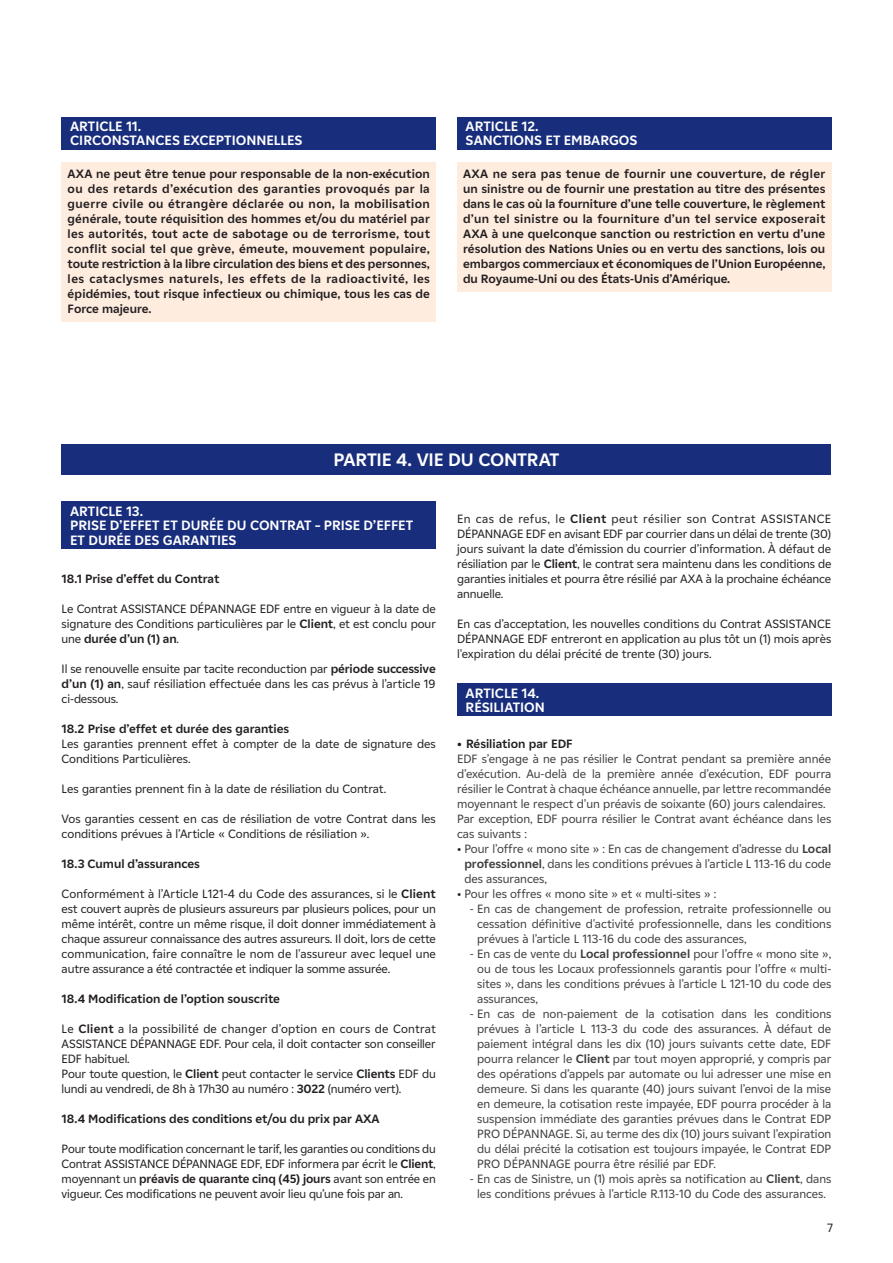
<style>
.page{position:relative;width:893px;height:1263px;background:#fff}
.page>*{position:absolute;margin:0;border:0;box-sizing:border-box;transform-origin:0 0}
.t1{font:700 18px "EDF2020";letter-spacing:-.01em;color:#fff}
.t2{font:700 13.5px/14.2px "EDF2020";color:#fff}
.t3{font:12px/15px "EDF2020";letter-spacing:-.005em;color:#231f20;text-align:justify}
.t4{font:12px/15px "EDF2020";color:#3e3e3f;text-align:justify}
.t5{font:700 12px/15px "EDF2020";color:#231f20;text-align:justify}
.s1{font-weight:700}
.s2{color:#231f20}
</style>
<div class="page">
<div style="left:62px;top:444px;width:769px;height:30px;background:#182d7c"></div>
<div style="left:62px;top:502px;width:374px;height:47px;background:#182d7c"></div>
<div style="left:457px;top:683px;width:374px;height:33px;background:#182d7c"></div>
<div style="left:62px;top:163px;width:374px;height:159px;background:#feecdf"></div>
<div style="left:62px;top:117px;width:374px;height:33px;background:#182d7c"></div>
<div style="left:457px;top:163px;width:374px;height:129px;background:#feecdf"></div>
<div style="left:457px;top:117px;width:374px;height:33px;background:#182d7c"></div>
<p class="t2" style="left:70px;top:119px;width:234px">ARTICLE 11.<br>CIRCONSTANCES EXCEPTIONNELLES</p>
<p class="t5" style="left:68px;top:165px;width:364px">AXA ne peut être tenue pour responsable de la non-exécution ou des retards d’exécution des garanties provoqués par la guerre civile ou étrangère déclarée ou non, la mobilisation générale, toute réquisition des hommes et/ou du matériel par les autorités, tout acte de sabotage ou de terrorisme, tout conflit social tel que grève, émeute, mouvement populaire, toute restriction à la libre circulation des biens et des personnes, les cataclysmes naturels, les effets de la radioactivité, les épidémies, tout risque infectieux ou chimique, tous les cas de Force majeure.</p>
<p class="t2" style="left:466px;top:119px;width:173px">ARTICLE 12.<br>SANCTIONS ET EMBARGOS</p>
<p class="t5" style="left:463px;top:165px;width:364px">AXA ne sera pas tenue de fournir une couverture, de régler un sinistre ou de fournir une prestation au titre des présentes dans le cas où la fourniture d’une telle couverture, le règlement d’un tel sinistre ou la fourniture d’un tel service exposerait AXA à une quelconque sanction ou restriction en vertu d’une résolution des Nations Unies ou en vertu des sanctions, lois ou embargos commerciaux et économiques de l’Union Européenne, du Royaume-Uni ou des États-Unis d’Amérique.</p>
<h1 class="t1" style="left:334px;top:447px;width:227px">PARTIE 4. VIE DU CONTRAT</h1>
<p class="t2" style="left:70px;top:504px;width:344px">ARTICLE 13.<br>PRISE D’EFFET ET DURÉE DU CONTRAT – PRISE D’EFFET<br>ET DURÉE DES GARANTIES</p>
<p class="t5" style="left:62px;top:570px;width:159px">18.1 Prise d’effet du Contrat</p>
<p class="t3" style="left:62px;top:600px;width:376px">Le Contrat ASSISTANCE DÉPANNAGE EDF entre en vigueur à la date de signature des Conditions particulières par le <span class="s1">Client</span>, et est conclu pour une <span class="s1">durée d’un (1) an</span>.</p>
<p class="t3" style="left:62px;top:660px;width:376px">Il se renouvelle ensuite par tacite reconduction par <span class="s1">période successive d’un (1) an</span>, sauf résiliation effectuée dans les cas prévus à l’article 19 ci-dessous.</p>
<p class="t5" style="left:62px;top:720px;width:229px">18.2 Prise d’effet et durée des garanties</p>
<p class="t3" style="left:62px;top:735px;width:376px">Les garanties prennent effet à compter de la date de signature des<br>Conditions Particulières.</p>
<p class="t3" style="left:62px;top:780px;width:326px">Les garanties prennent fin à la date de résiliation du Contrat.</p>
<p class="t3" style="left:62px;top:810px;width:376px">Vos garanties cessent en cas de résiliation de votre Contrat dans les conditions prévues à l’Article « Conditions de résiliation ».</p>
<p class="t5" style="left:62px;top:855px;width:140px">18.3 Cumul d’assurances</p>
<p class="t3" style="left:62px;top:885px;width:376px">Conformément à l’Article L121-4 du Code des assurances, si le <span class="s1">Client </span>est couvert auprès de plusieurs assureurs par plusieurs polices, pour un même intérêt, contre un même risque, il doit donner immédiatement à chaque assureur connaissance des autres assureurs. Il doit, lors de cette communication, faire connaître le nom de l'assureur avec lequel une autre assurance a été contractée et indiquer la somme assurée.</p>
<p class="t5" style="left:62px;top:990px;width:220px">18.4 Modification de l’option souscrite</p>
<p class="t3" style="left:62px;top:1020px;width:376px;text-align:left">Le <span class="s1">Client</span> a la possibilité de changer d’option en cours de Contrat ASSISTANCE DÉPANNAGE EDF. Pour cela, il doit contacter son conseiller EDF habituel.<br>Pour toute question, le <span class="s1">Client</span> peut contacter le service <span class="s1">Clients</span> EDF du lundi au vendredi, de 8h à 17h30 au numéro : <span class="s1">3022</span> (numéro vert).</p>
<p class="t5" style="left:62px;top:1110px;width:319px">18.4 Modifications des conditions et/ou du prix par AXA</p>
<p class="t3" style="left:62px;top:1140px;width:376px">Pour toute modification concernant le tarif, les garanties ou conditions du Contrat ASSISTANCE DÉPANNAGE EDF, EDF informera par écrit le <span class="s1">Client</span>, moyennant un <span class="s1">préavis de quarante cinq (45) jours</span> avant son entrée en vigueur. Ces modifications ne peuvent avoir lieu qu’une fois par an.</p>
<p class="t3" style="left:457px;top:510px;width:376px">En cas de refus, le <span class="s1">Client</span> peut résilier son Contrat ASSISTANCE DÉPANNAGE EDF en avisant EDF par courrier dans un délai de trente (30) jours suivant la date d’émission du courrier d’information. À défaut de résiliation par le <span class="s1">Client</span>, le contrat sera maintenu dans les conditions de garanties initiales et pourra être résilié par AXA à la prochaine échéance annuelle.</p>
<p class="t3" style="left:457px;top:615px;width:376px">En cas d’acceptation, les nouvelles conditions du Contrat ASSISTANCE DÉPANNAGE EDF entreront en application au plus tôt un (1) mois après l'expiration du délai précité de trente (30) jours.</p>
<p class="t2" style="left:466px;top:685px;width:81px">ARTICLE 14.<br>RÉSILIATION</p>
<p class="t5" style="left:457px;top:735px;width:117px">• Résiliation par EDF</p>
<p class="t4" style="left:457px;top:750px;width:376px;text-align:left">EDF s’engage à ne pas résilier le Contrat pendant sa première année d’exécution. Au-delà de la première année d’exécution, EDF pourra résilier le Contrat à chaque échéance annuelle, par lettre recommandée moyennant le respect d’un préavis de soixante (60) jours calendaires.<br>Par exception, EDF pourra résilier le Contrat avant échéance dans les cas suivants :</p>
<p class="t4" style="left:464px;top:840px;width:368px;text-indent:-7px"><span class="s2">•</span> Pour l’offre « mono site » : En cas de changement d’adresse du <span class="s1">Local professionnel</span>, dans les conditions prévues à l’article L 113-16 du code des assurances,</p>
<p class="t4" style="left:457px;top:885px;width:261px"><span class="s2">•</span> Pour les offres « mono site » et « multi-sites » :</p>
<p class="t4" style="left:477px;top:900px;width:356px;text-indent:-7px">- En cas de changement de profession, retraite professionnelle ou cessation définitive d'activité professionnelle, dans les conditions prévues à l’article L 113-16 du code des assurances,</p>
<p class="t4" style="left:477px;top:945px;width:356px;text-indent:-7px">- En cas de vente du <span class="s1">Local professionnel</span> pour l’offre « mono site », ou de tous les Locaux professionnels garantis pour l’offre « multi&shy;sites », dans les conditions prévues à l’article L 121-10 du code des assurances,</p>
<p class="t4" style="left:477px;top:1005px;width:356px;text-indent:-7px">- En cas de non-paiement de la cotisation dans les conditions prévues à l’article L 113-3 du code des assurances. À défaut de paiement intégral dans les dix (10) jours suivants cette date, EDF pourra relancer le <span class="s1">Client</span> par tout moyen approprié, y compris par des opérations d’appels par automate ou lui adresser une mise en demeure. Si dans les quarante (40) jours suivant l’envoi de la mise en demeure, la cotisation reste impayée, EDF pourra procéder à la suspension immédiate des garanties prévues dans le Contrat EDP PRO DÉPANNAGE. Si, au terme des dix (10) jours suivant l’expiration du délai précité la cotisation est toujours impayée, le Contrat EDP PRO DÉPANNAGE pourra être résilié par EDF.</p>
<p class="t4" style="left:470px;top:1170px;width:363px;text-align:center">- En cas de Sinistre, un (1) mois après sa notification au <span class="s1">Client</span>, dans les conditions prévues à l’article R.113-10 du Code des assurances.</p>
<p class="t3" style="left:827px;top:1219px;width:7px">7</p>
</div>
